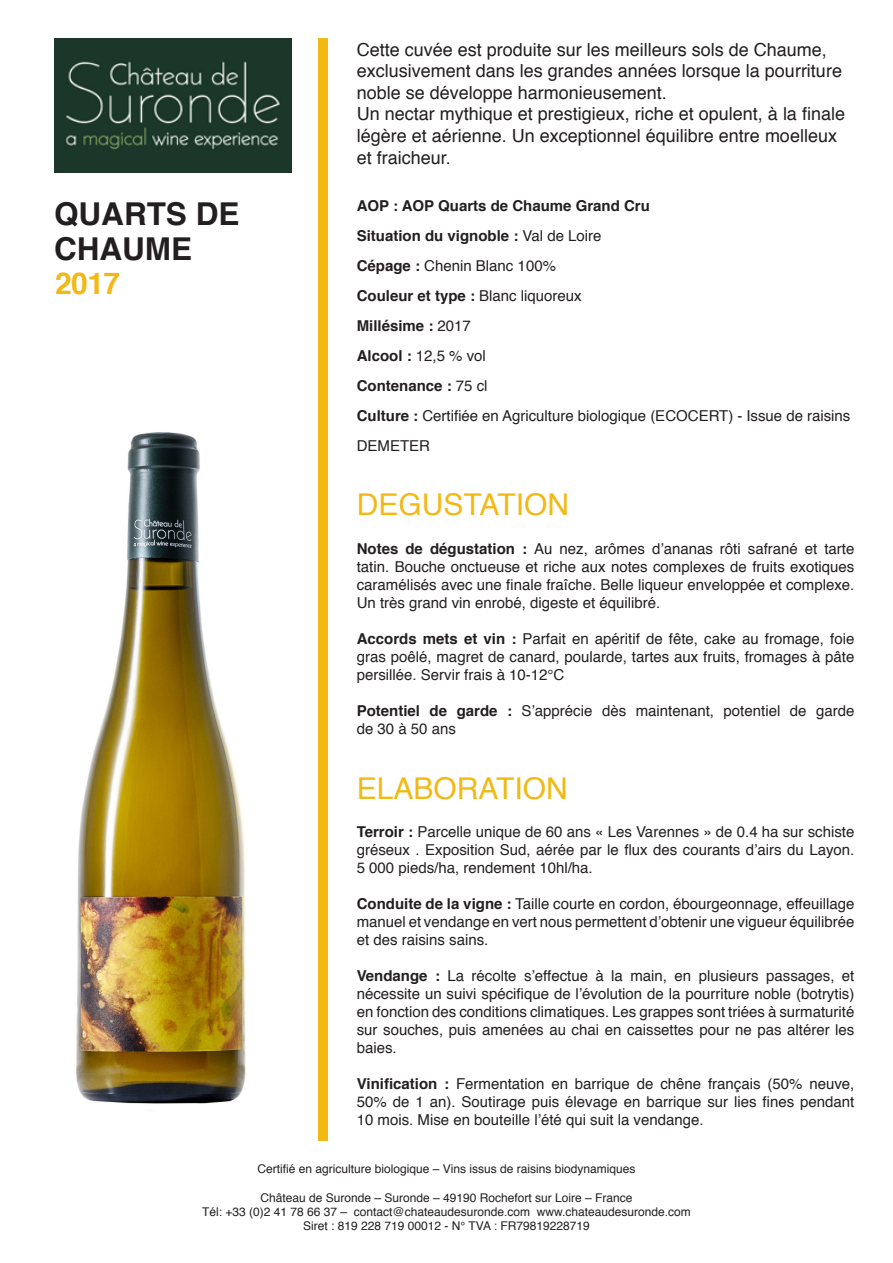
<style>
.page{position:relative;width:893px;height:1263px;background:#fff}
.page>*{position:absolute;margin:0;border:0;box-sizing:border-box;transform-origin:0 0}
.t1{font:700 31.5px/34.5px "Helvetica";color:#231f20}
.t2{font:30px "Helvetica";color:#f2b915}
.t3{font:700 30px "Helvetica";color:#f2b915}
.t4{font:18px/21.6px "Helvetica";color:#231f20}
.t5{font:15px/18px "Helvetica";color:#231f20;text-align:justify}
.t6{font:700 15px "Helvetica";color:#231f20}
.t7{font:12px "Helvetica";color:#231f20}
.s1{font-weight:400}
.s2{font-weight:700}
</style>
<div class="page">
<div style="left:318px;top:38px;width:9px;height:1103px;background:#f2b915"></div>
<img style="left:76px;top:432px;width:170px;height:672px">
<img style="left:54px;top:38px;width:237px;height:134px">
<p class="t1" style="left:54px;top:197px;width:187px">QUARTS DE<br>CHAUME</p>
<p class="t3" style="left:55px;top:259px;width:66px">2017</p>
<p class="t4" style="left:357px;top:39px;width:487px">Cette cuvée est produite sur les meilleurs sols de Chaume, exclusivement dans les grandes années lorsque la pourriture noble se développe harmonieusement.</p>
<p class="t4" style="left:357px;top:104px;width:490px">Un nectar mythique et prestigieux, riche et opulent, à la finale légère et aérienne. Un exceptionnel équilibre entre moelleux et fraicheur.</p>
<p class="t6" style="left:357px;top:194px;width:295px">AOP : AOP Quarts de Chaume Grand Cru</p>
<p class="t6" style="left:357px;top:224px;width:246px">Situation du vignoble : <span class="s1">Val de Loire</span></p>
<p class="t5" style="left:357px;top:257px;width:201px"><span class="s2">Cépage :</span> Chenin Blanc 100%</p>
<p class="t6" style="left:357px;top:284px;width:227px">Couleur et type : <span class="s1">Blanc liquoreux</span></p>
<p class="t6" style="left:357px;top:314px;width:116px">Millésime : <span class="s1">2017</span></p>
<p class="t5" style="left:357px;top:347px;width:131px"><span class="s2">Alcool :</span> 12,5 % vol</p>
<p class="t6" style="left:357px;top:374px;width:132px">Contenance : <span class="s1">75 cl</span></p>
<p class="t5" style="left:357px;top:401px;width:495px;line-height:30px"><span class="s2">Culture :</span> Certifiée en Agriculture biologique (ECOCERT) - Issue de raisins<br>DEMETER</p>
<p class="t2" style="left:357px;top:481px;width:214px">DEGUSTATION</p>
<p class="t5" style="left:357px;top:540px;width:499px"><span class="s2">Notes de dégustation :</span> Au nez, arômes d’ananas rôti safrané et tarte tatin. Bouche onctueuse et riche aux notes complexes de fruits exotiques caramélisés avec une finale fraîche. Belle liqueur enveloppée et complexe.<br>Un très grand vin enrobé, digeste et équilibré.</p>
<p class="t5" style="left:357px;top:630px;width:499px"><span class="s2">Accords mets et vin :</span> Parfait en apéritif de fête, cake au fromage, foie gras poêlé, magret de canard, poularde, tartes aux fruits, fromages à pâte persillée. Servir frais à 10-12°C</p>
<p class="t5" style="left:357px;top:702px;width:499px"><span class="s2">Potentiel de garde :</span> S’apprécie dès maintenant, potentiel de garde de 30 à 50 ans</p>
<p class="t2" style="left:357px;top:766px;width:213px">ELABORATION</p>
<p class="t5" style="left:357px;top:823px;width:499px"><span class="s2">Terroir :</span> Parcelle unique de 60 ans « Les Varennes » de 0.4 ha sur schiste gréseux . Exposition Sud, aérée par le flux des courants d’airs du Layon.<br>5 000 pieds/ha, rendement 10hl/ha.</p>
<p class="t5" style="left:357px;top:895px;width:499px"><span class="s2">Conduite de la vigne :</span> Taille courte en cordon, ébourgeonnage, effeuillage manuel et vendange en vert nous permettent d’obtenir une vigueur équilibrée et des raisins sains.</p>
<p class="t5" style="left:357px;top:967px;width:499px"><span class="s2">Vendange :</span> La récolte s’effectue à la main, en plusieurs passages, et nécessite un suivi spécifique de l’évolution de la pourriture noble (botrytis) en fonction des conditions climatiques. Les grappes sont triées à surmaturité sur souches, puis amenées au chai en caissettes pour ne pas altérer les baies.</p>
<p class="t5" style="left:357px;top:1075px;width:499px"><span class="s2">Vinification :</span> Fermentation en barrique de chêne français (50% neuve, 50% de 1 an). Soutirage puis élevage en barrique sur lies fines pendant 10 mois. Mise en bouteille l’été qui suit la vendange.</p>
<p class="t7" style="left:257px;top:1159px;width:379px">Certifié en agriculture biologique – Vins issus de raisins biodynamiques</p>
<p class="t7" style="left:260px;top:1188px;width:374px">Château de Suronde – Suronde – 49190 Rochefort sur Loire – France</p>
<p class="t7" style="left:202px;top:1202px;width:490px">Tél: +33 (0)2 41 78 66 37 – contact@chateaudesuronde.com www.chateaudesuronde.com</p>
<p class="t7" style="left:303px;top:1217px;width:288px">Siret : 819 228 719 00012 - N° TVA : FR79819228719</p>
</div>
